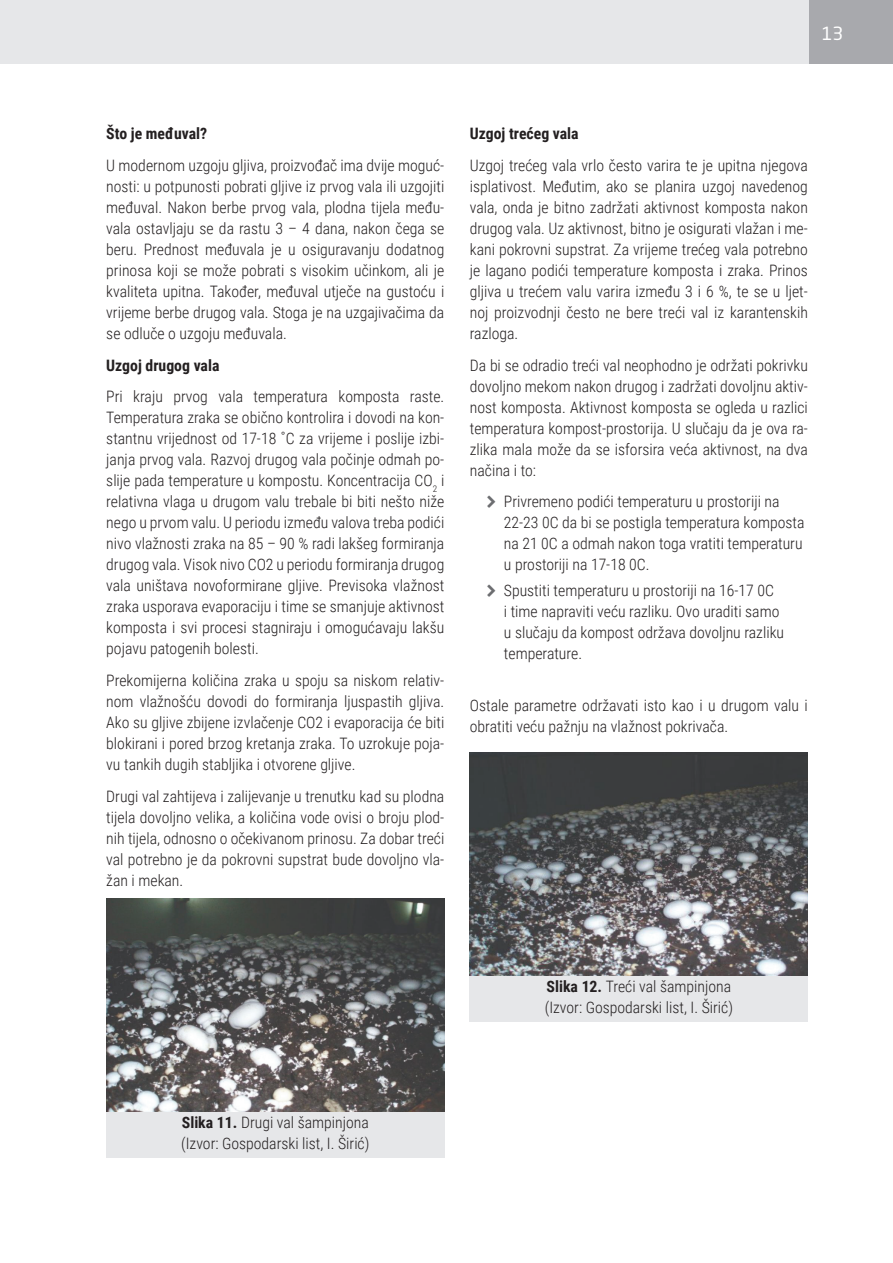
<style>
.page{position:relative;width:893px;height:1263px;background:#fff}
.page>*{position:absolute;margin:0;border:0;box-sizing:border-box;transform-origin:0 0}
.t1{font:18px "Neo Sans Pro";color:#fff}
.t2{font:300 15.75px/21px "Roboto Condensed";color:#231f20;text-align:justify}
.t3{font:700 15.75px "Roboto Condensed";color:#231f20}
.s1{font-weight:700}
</style>
<div class="page">
<div style="left:0;top:0;width:893px;height:64px;background:#e6e7e9"></div>
<div style="left:809px;top:0;width:84px;height:64px;background:#a8a9ad"></div>
<img style="left:106px;top:898px;width:338px;height:214px">
<div style="left:106px;top:1112px;width:338px;height:45px;background:#e6e7e9"></div>
<img style="left:470px;top:753px;width:338px;height:223px">
<div style="left:470px;top:976px;width:338px;height:45px;background:#e6e7e9"></div>
<p class="t1" style="left:822px;top:22px;width:23px">13</p>
<p class="t3" style="left:106px;top:123px;width:102px">Što je međuval?</p>
<p class="t2" style="left:106px;top:154px;width:340px">U modernom uzgoju gljiva, proizvođač ima dvije moguć&shy;nosti: u potpunosti pobrati gljive iz prvog vala ili uzgojiti međuval. Nakon berbe prvog vala, plodna tijela među&shy;vala ostavljaju se da rastu 3 – 4 dana, nakon čega se beru. Prednost međuvala je u osiguravanju dodatnog prinosa koji se može pobrati s visokim učinkom, ali je kvaliteta upitna. Također, međuval utječe na gustoću i vrijeme berbe drugog vala. Stoga je na uzgajivačima da se odluče o uzgoju međuvala.</p>
<p class="t3" style="left:106px;top:354px;width:115px">Uzgoj drugog vala</p>
<p class="t2" style="left:106px;top:386px;width:340px">Pri kraju prvog vala temperatura komposta raste.<br>Temperatura zraka se obično kontrolira i dovodi na kon&shy;stantnu vrijednost od 17-18 ˚C za vrijeme i poslije izbi&shy;janja prvog vala. Razvoj drugog vala počinje odmah po&shy;slije pada temperature u kompostu. Koncentracija CO<sub>2</sub> i relativna vlaga u drugom valu trebale bi biti nešto niže nego u prvom valu. U periodu između valova treba podići nivo vlažnosti zraka na 85 – 90 % radi lakšeg formiranja drugog vala. Visok nivo CO2 u periodu formiranja drugog vala uništava novoformirane gljive. Previsoka vlažnost zraka usporava evaporaciju i time se smanjuje aktivnost komposta i svi procesi stagniraju i omogućavaju lakšu pojavu patogenih bolesti.</p>
<p class="t2" style="left:106px;top:669px;width:340px">Prekomijerna količina zraka u spoju sa niskom relativ&shy;nom vlažnošću dovodi do formiranja ljuspastih gljiva.<br>Ako su gljive zbijene izvlačenje CO2 i evaporacija će biti blokirani i pored brzog kretanja zraka. To uzrokuje poja&shy;vu tankih dugih stabljika i otvorene gljive.</p>
<p class="t2" style="left:106px;top:785px;width:340px">Drugi val zahtijeva i zalijevanje u trenutku kad su plodna tijela dovoljno velika, a količina vode ovisi o broju plod&shy;nih tijela, odnosno o očekivanom prinosu. Za dobar treći val potrebno je da pokrovni supstrat bude dovoljno vla&shy;žan i mekan.</p>
<p class="t3" style="left:470px;top:123px;width:110px">Uzgoj trećeg vala</p>
<p class="t2" style="left:470px;top:154px;width:340px">Uzgoj trećeg vala vrlo često varira te je upitna njegova isplativost. Međutim, ako se planira uzgoj navedenog vala, onda je bitno zadržati aktivnost komposta nakon drugog vala. Uz aktivnost, bitno je osigurati vlažan i me&shy;kani pokrovni supstrat. Za vrijeme trećeg vala potrebno je lagano podići temperature komposta i zraka. Prinos gljiva u trećem valu varira između 3 i 6 %, te se u ljet&shy;noj proizvodnji često ne bere treći val iz karantenskih razloga.</p>
<p class="t2" style="left:470px;top:354px;width:340px">Da bi se odradio treći val neophodno je održati pokrivku dovoljno mekom nakon drugog i zadržati dovoljnu aktiv&shy;nost komposta. Aktivnost komposta se ogleda u razlici temperatura kompost-prostorija. U slučaju da je ova ra&shy;zlika mala može da se isforsira veća aktivnost, na dva načina i to:</p>
<p class="t2" style="left:504px;top:491px;width:302px;text-align:left">Privremeno podići temperaturu u prostoriji na 22-23 0C da bi se postigla temperatura komposta na 21 0C a odmah nakon toga vratiti temperaturu u prostoriji na 17-18 0C.</p>
<p class="t2" style="left:504px;top:579px;width:282px;text-align:left">Spustiti temperaturu u prostoriji na 16-17 0C<br>i time napraviti veću razliku. Ovo uraditi samo u slučaju da kompost održava dovoljnu razliku temperature.</p>
<p class="t2" style="left:470px;top:694px;width:340px">Ostale parametre održavati isto kao i u drugom valu i obratiti veću pažnju na vlažnost pokrivača.</p>
<p class="t2" style="left:545px;top:975px;width:190px"><span class="s1">Slika 12.</span> Treći val šampinjona (Izvor: Gospodarski list, I. Širić)</p>
<p class="t2" style="left:181px;top:1111px;width:190px"><span class="s1">Slika 11.</span> Drugi val šampinjona (Izvor: Gospodarski list, I. Širić)</p>
</div>
